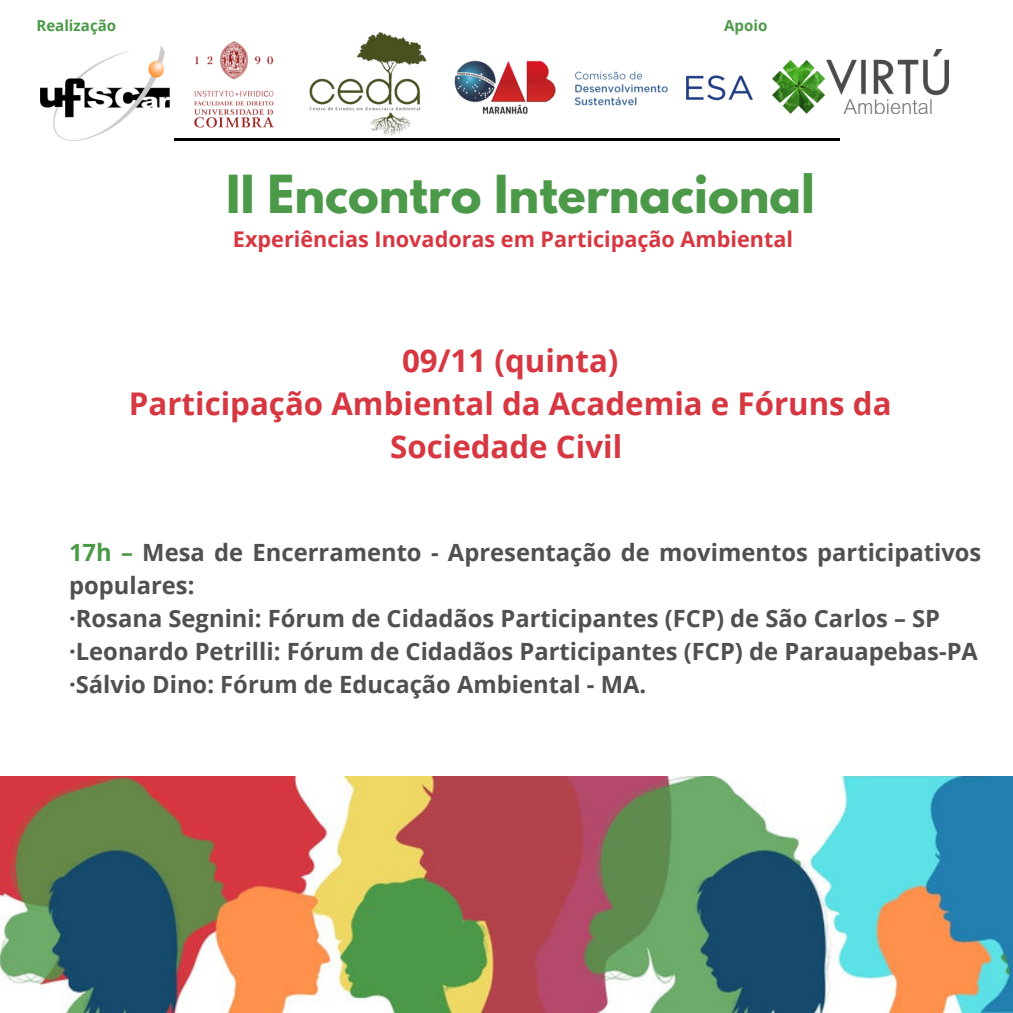
<style>
.page{position:relative;width:1013px;height:1013px;background:#fff}
.page>*{position:absolute;margin:0;border:0;box-sizing:border-box;transform-origin:0 0}
.t1{font:700 46.5px "League Spartan";color:#4c9949}
.t2{font:700 31.25px/43.1px "Open Sans";color:#d63741;text-align:center}
.t3{font:700 23.75px/32.8px "Open Sans";color:#505052}
.t4{font:700 21.62px "Open Sans";color:#d63741}
.t5{font:700 15.12px "Open Sans";color:#4c9949}
.s1{color:#4c9949}
</style>
<div class="page">
<img style="left:309px;top:32px;width:118px;height:104px">
<img style="left:194px;top:41px;width:80px;height:87px">
<img style="left:773px;top:49px;width:175px;height:64px">
<hr style="left:174px;top:138px;width:665px;height:3px;background:#000">
<img style="left:41px;top:46px;width:129px;height:95px">
<img style="left:454px;top:60px;width:214px;height:55px">
<img style="left:685px;top:75px;width:68px;height:26px">
<img style="left:0;top:776px;width:1012px;height:236px">
<p class="t5" style="left:36px;top:15px;width:81px">Realização</p>
<p class="t5" style="left:724px;top:15px;width:45px">Apoio</p>
<p class="t1" style="left:226px;top:171px;width:590px">II Encontro Internacional</p>
<p class="t4" style="left:233px;top:224px;width:561px">Experiências Inovadoras em Participação Ambiental</p>
<p class="t2" style="left:402px;top:338px;width:218px">09/11 (quinta)</p>
<p class="t2" style="left:129px;top:381px;width:764px">Participação Ambiental da Academia e Fóruns da<br>Sociedade Civil</p>
<p class="t3" style="left:69px;top:535px;width:913px"><span class="s1">17h –</span> Mesa de Encerramento - Apresentação de movimentos participativos populares:</p>
<p class="t3" style="left:69px;top:601px;width:872px">·Rosana Segnini: Fórum de Cidadãos Participantes (FCP) de São Carlos – SP</p>
<p class="t3" style="left:69px;top:634px;width:910px">·Leonardo Petrilli: Fórum de Cidadãos Participantes (FCP) de Parauapebas-PA</p>
<p class="t3" style="left:69px;top:667px;width:578px">·Sálvio Dino: Fórum de Educação Ambiental - MA.</p>
</div>
